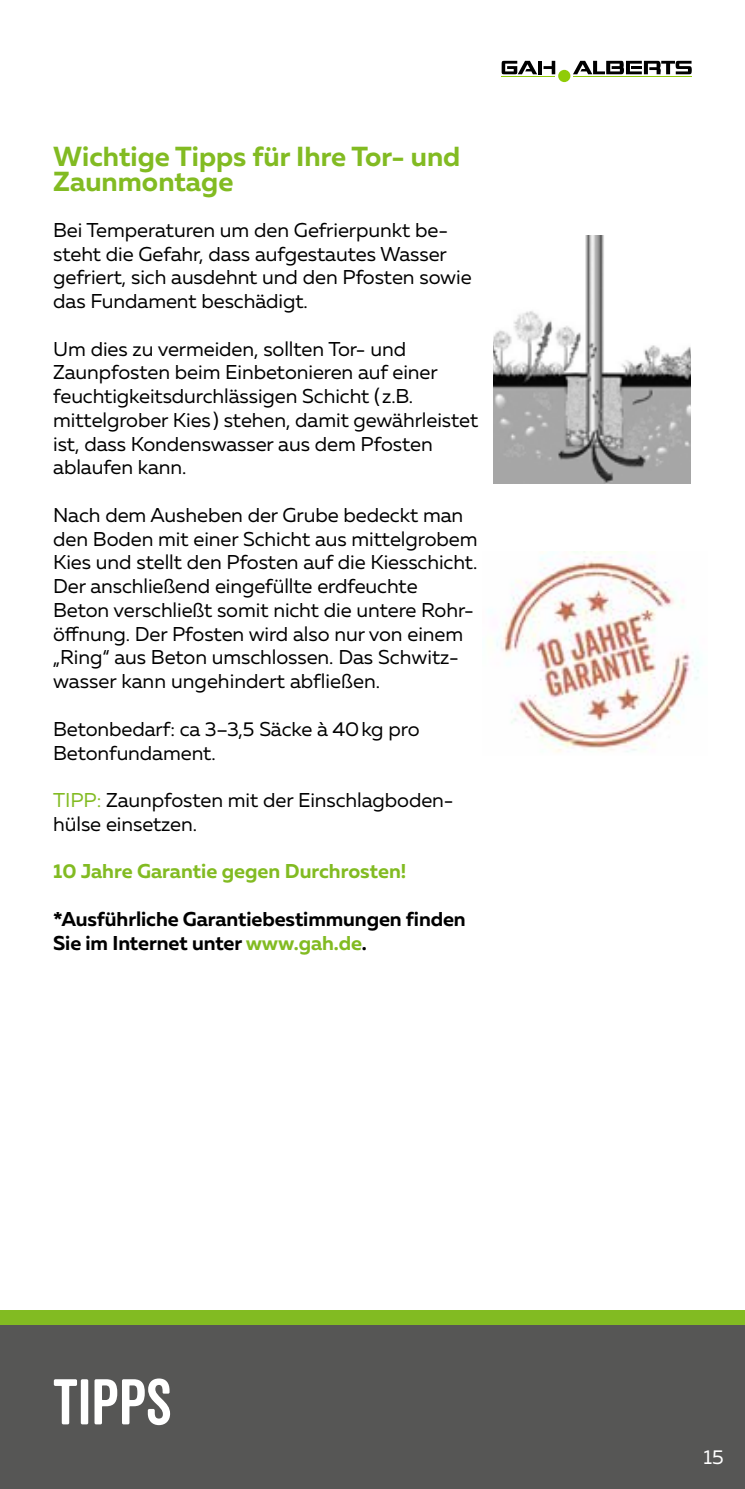
<style>
.page{position:relative;width:745px;height:1489px;background:#fff}
.page>*{position:absolute;margin:0;border:0;box-sizing:border-box;transform-origin:0 0}
.t1{font:62.5px "Veneer Clean Soft";color:#fff}
.t2{font:700 27.5px/25px "Muller";color:#82bb22}
.t3{font:20px/23.8px "Muller";letter-spacing:-.005em;color:#000}
.t4{font:700 20px/23.8px "Muller";letter-spacing:-.005em;color:#000}
.t5{font:700 20px "Muller";color:#82bb22}
.t6{font:20px "Muller";color:#fff}
.s1{color:#82bb22}
</style>
<div class="page">
<div style="left:0;top:1310px;width:744px;height:14px;background:#82bb22"></div>
<div style="left:0;top:1324px;width:744px;height:164px;background:#565655"></div>
<svg style="left:501px;top:61px;width:54px;height:13px"></svg>
<hr style="left:572px;top:76px;width:119px;height:1px;background:#90cc07">
<hr style="left:501px;top:76px;width:54px;height:1px;background:#90cc07">
<svg style="left:573px;top:61px;width:118px;height:13px"></svg>
<div style="left:558px;top:70px;width:12px;height:12px;background:#90cc07;border-radius:50%"></div>
<img style="left:493px;top:236px;width:196px;height:248px">
<img style="left:490px;top:551px;width:211px;height:202px">
<h2 class="t2" style="left:53px;top:143px;width:408px">Wichtige Tipps für Ihre Tor- und<br>Zaunmontage</h2>
<p class="t3" style="left:53px;top:218px;width:420px">Bei Temperaturen um den Gefrierpunkt be&shy;steht die Gefahr, dass aufgestautes Wasser gefriert, sich ausdehnt und den Pfosten sowie das Fundament beschädigt.</p>
<p class="t3" style="left:53px;top:336px;width:426px">Um dies zu vermeiden, sollten Tor- und Zaunpfosten beim Einbetonieren auf einer feuchtigkeitsdurchlässigen Schicht (z.B. mittelgrober Kies) stehen, damit gewährleistet ist, dass Kondenswasser aus dem Pfosten ablaufen kann.</p>
<p class="t3" style="left:53px;top:503px;width:425px">Nach dem Ausheben der Grube bedeckt man den Boden mit einer Schicht aus mittelgrobem Kies und stellt den Pfosten auf die Kiesschicht.<br>Der anschließend eingefüllte erdfeuchte Beton verschließt somit nicht die untere Rohr&shy;öffnung. Der Pfosten wird also nur von einem „Ring“ aus Beton umschlossen. Das Schwitz&shy;wasser kann ungehindert abfließen.</p>
<p class="t3" style="left:53px;top:716px;width:367px">Betonbedarf: ca 3–3,5 Säcke à 40kg pro<br>Betonfundament.</p>
<p class="t3" style="left:53px;top:788px;width:401px"><span class="s1">TIPP:</span> Zaunpfosten mit der Einschlagboden&shy;hülse einsetzen.</p>
<p class="t5" style="left:53px;top:858px;width:354px">10 Jahre Garantie gegen Durchrosten!</p>
<p class="t4" style="left:53px;top:906px;width:414px">*Ausführliche Garantiebestimmungen finden<br>Sie im Internet unter <span class="s1">www.gah.de</span>.</p>
<h1 class="t1" style="left:53px;top:1364px;width:120px">TIPPS</h1>
<p class="t6" style="left:703px;top:1444px;width:22px">15</p>
</div>
